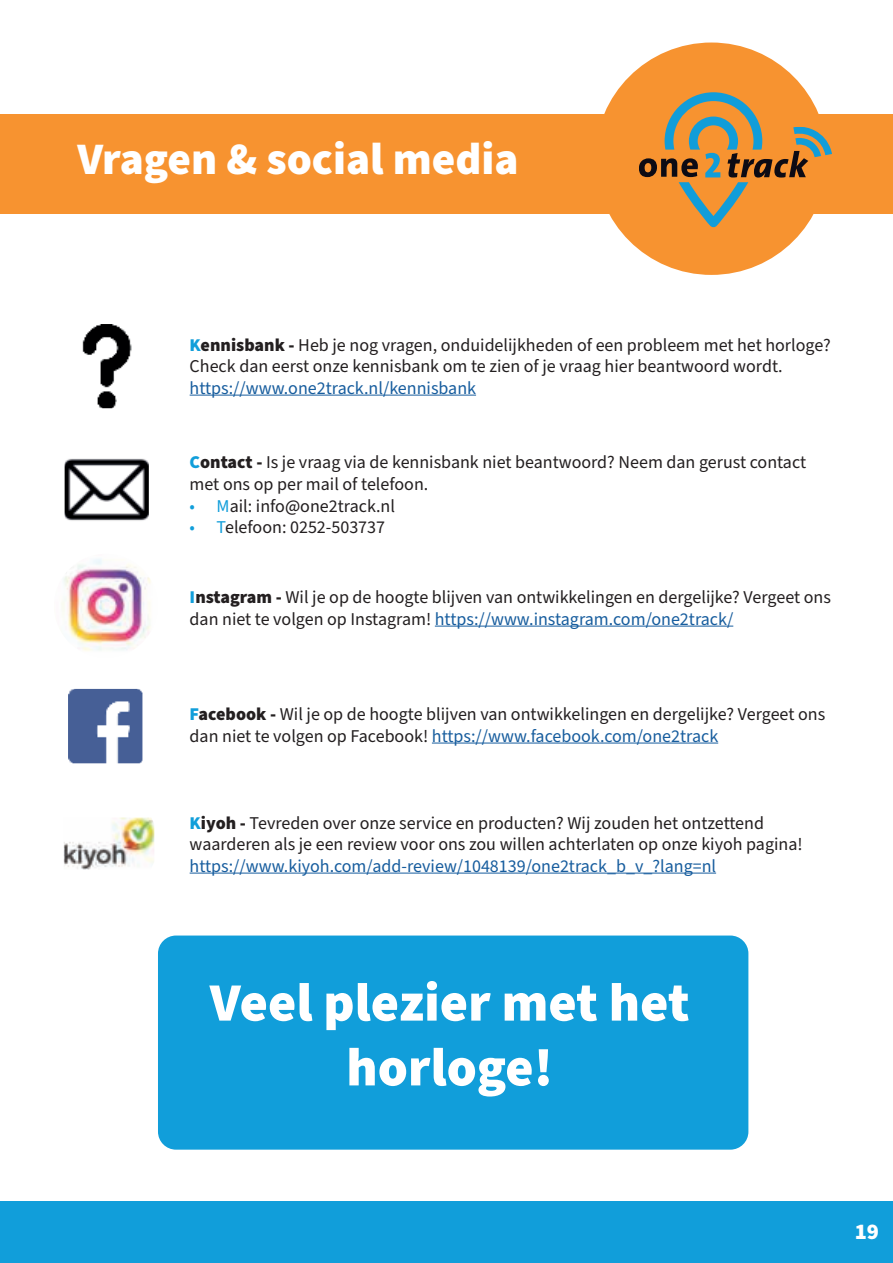
<style>
.page{position:relative;width:893px;height:1263px;background:#fff}
.page>*{position:absolute;margin:0;border:0;box-sizing:border-box;transform-origin:0 0}
.t1{font:900 54px/64.8px "Source Sans Pro";color:#fff;text-align:center}
.t2{font:900 45px "Source Sans Pro";color:#fff}
.t3{font:900 22.5px "Source Sans Pro";color:#fff}
.t4{font:18px/21.6px "Source Sans Pro";color:#231f20}
.t5{font:18px "Source Sans Pro";color:#175d9e}
.s1{font-weight:900;color:#119eda}
.s2{font-weight:900}
.s3{color:#119eda}
.s4{color:#175d9e}
</style>
<div class="page">
<div style="left:0;top:1201px;width:893px;height:62px;background:#119eda"></div>
<div style="left:0;top:114px;width:893px;height:99px;background:#f79330"></div>
<div style="left:595px;top:43px;width:233px;height:232px;background:#f79330;border-radius:50%"></div>
<svg style="left:639px;top:92px;width:193px;height:136px"></svg>
<hr style="left:190px;top:395px;width:286px;height:1px;background:#175d9e">
<img style="left:65px;top:458px;width:82px;height:63px">
<hr style="left:435px;top:626px;width:298px;height:1px;background:#175d9e">
<hr style="left:432px;top:743px;width:286px;height:1px;background:#175d9e">
<hr style="left:190px;top:873px;width:526px;height:1px;background:#175d9e">
<img style="left:82px;top:324px;width:50px;height:84px">
<img style="left:61px;top:559px;width:90px;height:92px">
<img style="left:68px;top:689px;width:74px;height:74px">
<img style="left:64px;top:817px;width:90px;height:52px">
<div style="left:158px;top:935px;width:590px;height:215px;background:#119eda;border-radius:18px"></div>
<h2 class="t2" style="left:77px;top:141px;width:443px">Vragen &amp; social media</h2>
<p class="t4" style="left:190px;top:335px;width:643px"><span class="s1">K</span><span class="s2">ennisbank -</span> Heb je nog vragen, onduidelijkheden of een probleem met het horloge?<br>Check dan eerst onze kennisbank om te zien of je vraag hier beantwoord wordt.</p>
<p class="t5" style="left:190px;top:380px;width:288px">https://www.one2track.nl/kennisbank</p>
<p class="t4" style="left:190px;top:452px;width:618px"><span class="s1">C</span><span class="s2">ontact -</span> Is je vraag via de kennisbank niet beantwoord? Neem dan gerust contact met ons op per mail of telefoon.</p>
<p class="t4" style="left:190px;top:496px;width:207px"><span class="s3">• M</span>ail: info@one2track.nl</p>
<p class="t4" style="left:190px;top:517px;width:197px"><span class="s3">• T</span>elefoon: 0252-503737</p>
<p class="t4" style="left:190px;top:587px;width:643px"><span class="s1">I</span><span class="s2">nstagram -</span> Wil je op de hoogte blijven van ontwikkelingen en dergelijke? Vergeet ons dan niet te volgen op Instagram! <span class="s4">https://www.instagram.com/one2track/</span></p>
<p class="t4" style="left:190px;top:704px;width:637px"><span class="s1">F</span><span class="s2">acebook -</span> Wil je op de hoogte blijven van ontwikkelingen en dergelijke? Vergeet ons dan niet te volgen op Facebook! <span class="s4">https://www.facebook.com/one2track</span></p>
<p class="t4" style="left:190px;top:813px;width:614px"><span class="s1">K</span><span class="s2">iyoh -</span> Tevreden over onze service en producten? Wij zouden het ontzettend waarderen als je een review voor ons zou willen achterlaten op onze kiyoh pagina!</p>
<p class="t5" style="left:190px;top:858px;width:528px">https://www.kiyoh.com/add-review/1048139/one2track_b_v_?lang=nl</p>
<h1 class="t1" style="left:210px;top:974px;width:481px">Veel plezier met het horloge!</h1>
<p class="t3" style="left:855px;top:1223px;width:26px">19</p>
</div>
